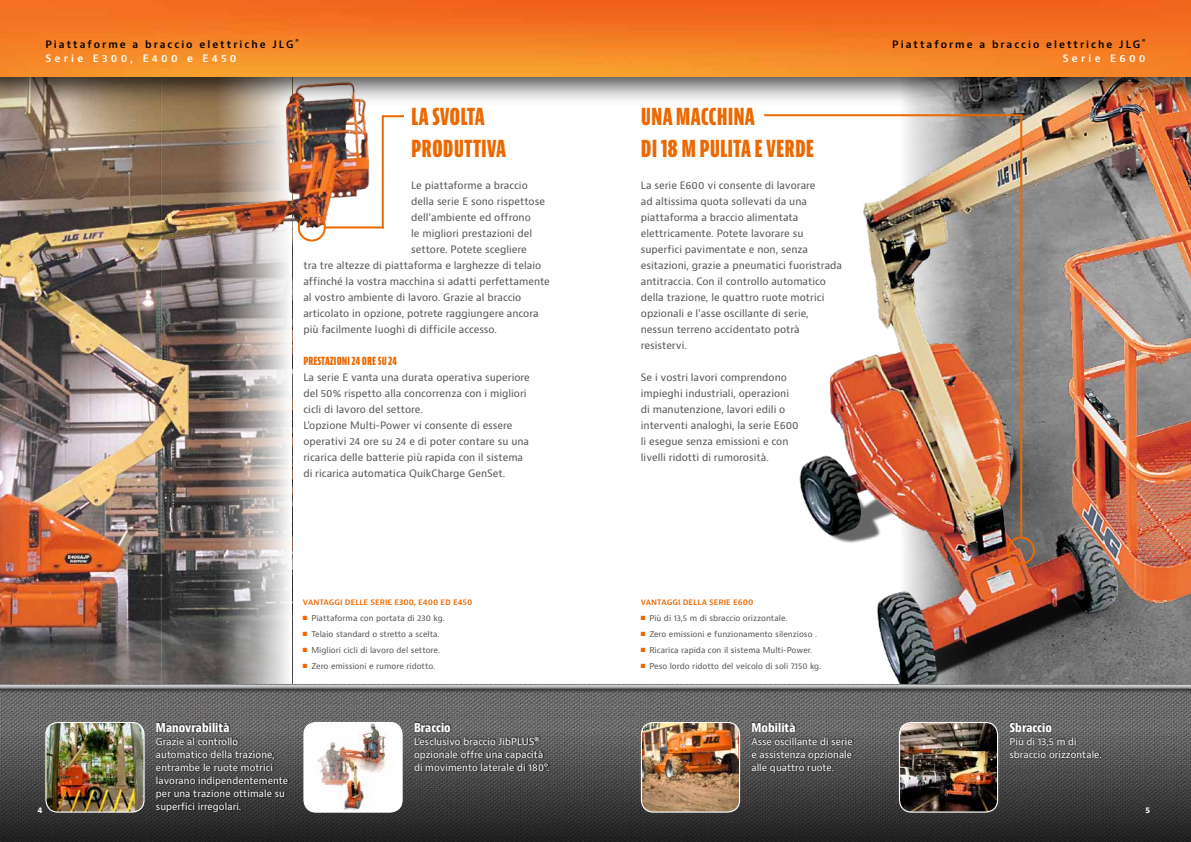
<style>
.page{position:relative;width:1191px;height:842px;background:#fff}
.page>*{position:absolute;margin:0;border:0;box-sizing:border-box;transform-origin:0 0}
.t1{font:800 extra-condensed 25px/32px "Bernino Sans";color:#ec6801}
.t2{font:800 condensed 12px "Bernino Sans";color:#fff}
.t3{font:800 extra-condensed 12px "Bernino Sans";color:#ec6801}
.t4{font:10px/16px "Bernino Sans";color:#565656}
.t5{font:600 10px/14px "Bernino Sans";letter-spacing:.2em;color:#000;text-align:right}
.t6{font:9.5px/13px "Bernino Sans";color:#fff}
.t7{font:8px "Bernino Sans";color:#565656}
.t8{font:600 8px "Bernino Sans";color:#ec6801}
.t9{font:700 8px "Bernino Sans";color:#fff}
.s1{color:#fff}
.s2{color:#ec6801}
</style>
<div class="page">
<img style="left:0;top:107px;width:405px;height:576px">
<img style="left:791px;top:107px;width:400px;height:576px">
<img style="left:0;top:693px;width:1191px;height:23px">
<svg style="left:0;top:716px;width:1191px;height:126px;background:#3f3f3f"></svg>
<div style="left:0;top:683px;width:1191px;height:10px;background:#000;opacity:.45"></div>
<div style="left:0;top:683px;width:1191px;height:7px;background:#000;opacity:.75"></div>
<div style="left:0;top:0;width:1191px;height:107px;background:#000;opacity:.75"></div>
<img style="left:0;top:0;width:1191px;height:77px">
<img style="left:641px;top:722px;width:98px;height:90px">
<div style="left:641px;top:722px;width:99px;height:91px;border:1px solid #fff;border-radius:12px"></div>
<img style="left:899px;top:723px;width:98px;height:89px">
<div style="left:899px;top:722px;width:99px;height:91px;border:1px solid #fff;border-radius:12px"></div>
<img style="left:46px;top:722px;width:98px;height:90px">
<div style="left:45px;top:722px;width:100px;height:91px;border:1px solid #fff;border-radius:12px"></div>
<div style="left:304px;top:722px;width:98px;height:90px;background:#fff;border-radius:12px"></div>
<img style="left:317px;top:724px;width:70px;height:87px">
<div style="left:303px;top:722px;width:100px;height:91px;border:1px solid #fff;border-radius:12px"></div>
<hr style="left:1020px;top:115px;width:2px;height:421px;background:#ec6801">
<svg style="left:156px;top:721px;width:133px;height:92px;background:#444"></svg>
<svg style="left:751px;top:721px;width:103px;height:53px;background:#4e4e4e"></svg>
<svg style="left:414px;top:721px;width:136px;height:52px;background:#505050"></svg>
<svg style="left:1009px;top:721px;width:94px;height:39px;background:#535353"></svg>
<hr style="left:382px;top:115px;width:2px;height:113px;background:#ec6801">
<hr style="left:383px;top:115px;width:21px;height:2px;background:#ec6801">
<hr style="left:325px;top:226px;width:59px;height:2px;background:#ec6801">
<div style="left:298px;top:213px;width:28px;height:28px;border:2px solid #ec6801;border-radius:50%"></div>
<hr style="left:764px;top:114px;width:258px;height:2px;background:#ec6801">
<div style="left:1007px;top:536px;width:28px;height:29px;border:2px solid #ec6801;border-radius:50%"></div>
<p class="t5" style="left:45px;top:37px;width:255px;text-align:left">Piattaforme a braccio elettriche JLG <sup>®<br></sup><span class="s1">Serie E300, E400 e E450</span></p>
<h1 class="t1" style="left:411px;top:100px;width:96px">LA SVOLTA<br>PRODUTTIVA</h1>
<p class="t4" style="left:411px;top:177px;width:118px">Le piattaforme a braccio</p>
<p class="t4" style="left:411px;top:193px;width:135px">della serie E sono rispettose</p>
<p class="t4" style="left:411px;top:209px;width:121px">dell’ambiente ed offrono</p>
<p class="t4" style="left:411px;top:225px;width:123px">le migliori prestazioni del</p>
<p class="t4" style="left:411px;top:241px;width:117px">settore. Potete scegliere</p>
<p class="t4" style="left:303px;top:257px;width:239px">tra tre altezze di piattaforma e larghezze di telaio</p>
<p class="t4" style="left:303px;top:273px;width:248px">affinché la vostra macchina si adatti perfettamente</p>
<p class="t4" style="left:303px;top:289px;width:219px">al vostro ambiente di lavoro. Grazie al braccio</p>
<p class="t4" style="left:303px;top:305px;width:237px">articolato in opzione, potrete raggiungere ancora</p>
<p class="t4" style="left:303px;top:321px;width:195px">più facilmente luoghi di difficile accesso.</p>
<p class="t3" style="left:303px;top:353px;width:95px">PRESTAZIONI 24 ORE SU 24</p>
<p class="t4" style="left:303px;top:369px;width:228px">La serie E vanta una durata operativa superiore del 50% rispetto alla concorrenza con i migliori cicli di lavoro del settore.<br>L'opzione Multi-Power vi consente di essere operativi 24 ore su 24 e di poter contare su una ricarica delle batterie più rapida con il sistema di ricarica automatica QuikCharge GenSet.</p>
<p class="t8" style="left:303px;top:596px;width:171px">VANTAGGI DELLE SERIE E300, E400 ED E450</p>
<p class="t7" style="left:303px;top:612px;width:143px"><span class="s2">■</span> Piattaforma con portata di 230 kg.</p>
<p class="t7" style="left:303px;top:628px;width:138px"><span class="s2">■</span> Telaio standard o stretto a scelta.</p>
<p class="t7" style="left:303px;top:644px;width:139px"><span class="s2">■</span> Migliori cicli di lavoro del settore.</p>
<p class="t7" style="left:303px;top:660px;width:134px"><span class="s2">■</span> Zero emissioni e rumore ridotto.</p>
<h1 class="t1" style="left:641px;top:100px;width:175px">UNA MACCHINA<br>DI 18 M PULITA E VERDE</h1>
<p class="t4" style="left:641px;top:177px;width:203px">La serie E600 vi consente di lavorare<br>ad altissima quota sollevati da una piattaforma a braccio alimentata elettricamente. Potete lavorare su superfici pavimentate e non, senza esitazioni, grazie a pneumatici fuoristrada antitraccia. Con il controllo automatico della trazione, le quattro ruote motrici opzionali e l'asse oscillante di serie, nessun terreno accidentato potrà resistervi.</p>
<p class="t4" style="left:641px;top:369px;width:159px">Se i vostri lavori comprendono impieghi industriali, operazioni di manutenzione, lavori edili o interventi analoghi, la serie E600 li esegue senza emissioni e con livelli ridotti di rumorosità.</p>
<p class="t5" style="left:892px;top:37px;width:255px">Piattaforme a braccio elettriche JLG <sup>®<br></sup><span class="s1">Serie E600</span></p>
<p class="t8" style="left:641px;top:596px;width:114px">VANTAGGI DELLA SERIE E600</p>
<p class="t7" style="left:641px;top:612px;width:148px"><span class="s2">■</span> Più di 13,5 m di sbraccio orizzontale.</p>
<p class="t7" style="left:641px;top:628px;width:178px"><span class="s2">■</span> Zero emissioni e funzionamento silenzioso .</p>
<p class="t7" style="left:641px;top:644px;width:173px"><span class="s2">■</span> Ricarica rapida con il sistema Multi-Power.</p>
<p class="t7" style="left:641px;top:660px;width:182px"><span class="s2">■</span> Peso lordo ridotto del veicolo di soli 7.150 kg.</p>
<p class="t2" style="left:156px;top:720px;width:75px">Manovrabilità</p>
<p class="t6" style="left:156px;top:735px;width:134px">Grazie al controllo automatico della trazione, entrambe le ruote motrici lavorano indipendentemente per una trazione ottimale su superfici irregolari.</p>
<p class="t2" style="left:751px;top:720px;width:46px">Mobilità</p>
<p class="t6" style="left:751px;top:735px;width:103px;text-align:justify">Asse oscillante di serie e assistenza opzionale alle quattro ruote.</p>
<p class="t2" style="left:1009px;top:720px;width:44px">Sbraccio</p>
<p class="t6" style="left:1009px;top:735px;width:94px">Più di 13,5 m di sbraccio orizzontale.</p>
<p class="t2" style="left:414px;top:720px;width:38px">Braccio</p>
<p class="t6" style="left:414px;top:735px;width:137px">L’esclusivo braccio JibPLUS® opzionale offre una capacità di movimento laterale di 180°.</p>
<p class="t9" style="left:37px;top:805px;width:7px">4</p>
<p class="t9" style="left:1145px;top:805px;width:6px">5</p>
</div>
